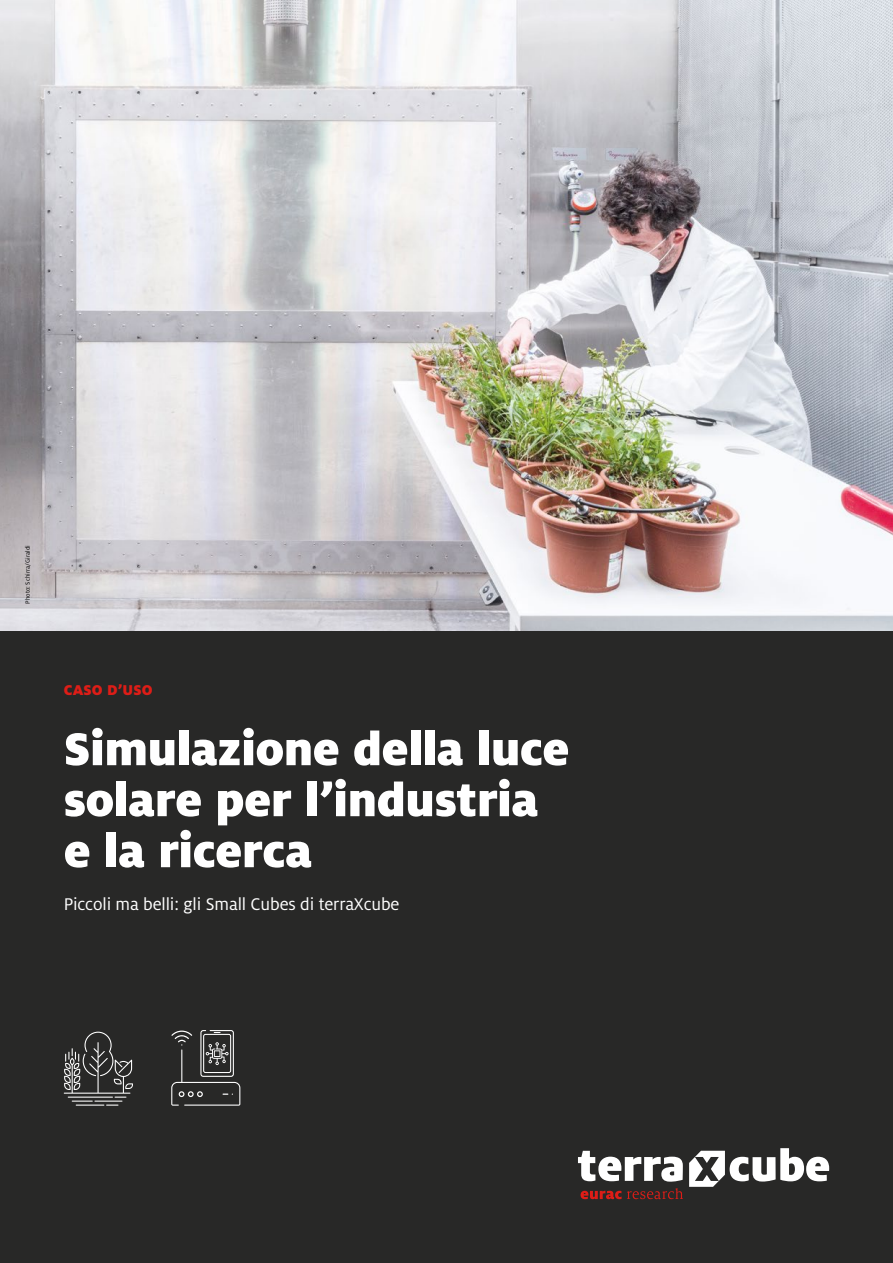
<style>
.page{position:relative;width:893px;height:1263px;background:#fff}
.page>*{position:absolute;margin:0;border:0;box-sizing:border-box;transform-origin:0 0}
.t1{font:900 51px/51px "Milo Pro";letter-spacing:-.005em;color:#fff}
.t2{font:18.75px "Milo Pro";letter-spacing:-.005em;color:#fff}
.t3{font:900 15.75px "Milo Pro";letter-spacing:.01em;color:#de1d17}
.t4{font:6.75px "Milo Pro";letter-spacing:.005em;color:#000}
</style>
<div class="page">
<img style="left:0;top:0;width:893px;height:631px">
<div style="left:0;top:631px;width:893px;height:632px;background:#282827"></div>
<svg style="left:581px;top:1188px;width:102px;height:11px"></svg>
<svg style="left:578px;top:1151px;width:105px;height:31px"></svg>
<svg style="left:689px;top:1148px;width:140px;height:39px"></svg>
<svg style="left:171px;top:1030px;width:69px;height:76px"></svg>
<svg style="left:106px;top:1104px;width:12px;height:2px"></svg>
<hr style="left:94px;top:1100px;width:28px;height:2px;background:#fff">
<hr style="left:72px;top:1100px;width:21px;height:2px;background:#fff">
<hr style="left:76px;top:1104px;width:28px;height:2px;background:#fff">
<svg style="left:64px;top:1032px;width:69px;height:66px"></svg>
<p class="t4" style="left:24px;top:604px;width:60px;rotate:-90deg">Photo: Schirra/Giraldi</p>
<p class="t3" style="left:64px;top:681px;width:90px">CASO DʼUSO</p>
<p class="t1" style="left:64px;top:723px;width:507px">Simulazione della luce solare per lʼindustria e la ricerca</p>
<p class="t2" style="left:64px;top:893px;width:337px">Piccoli ma belli: gli Small Cubes di terraXcube</p>
</div>
